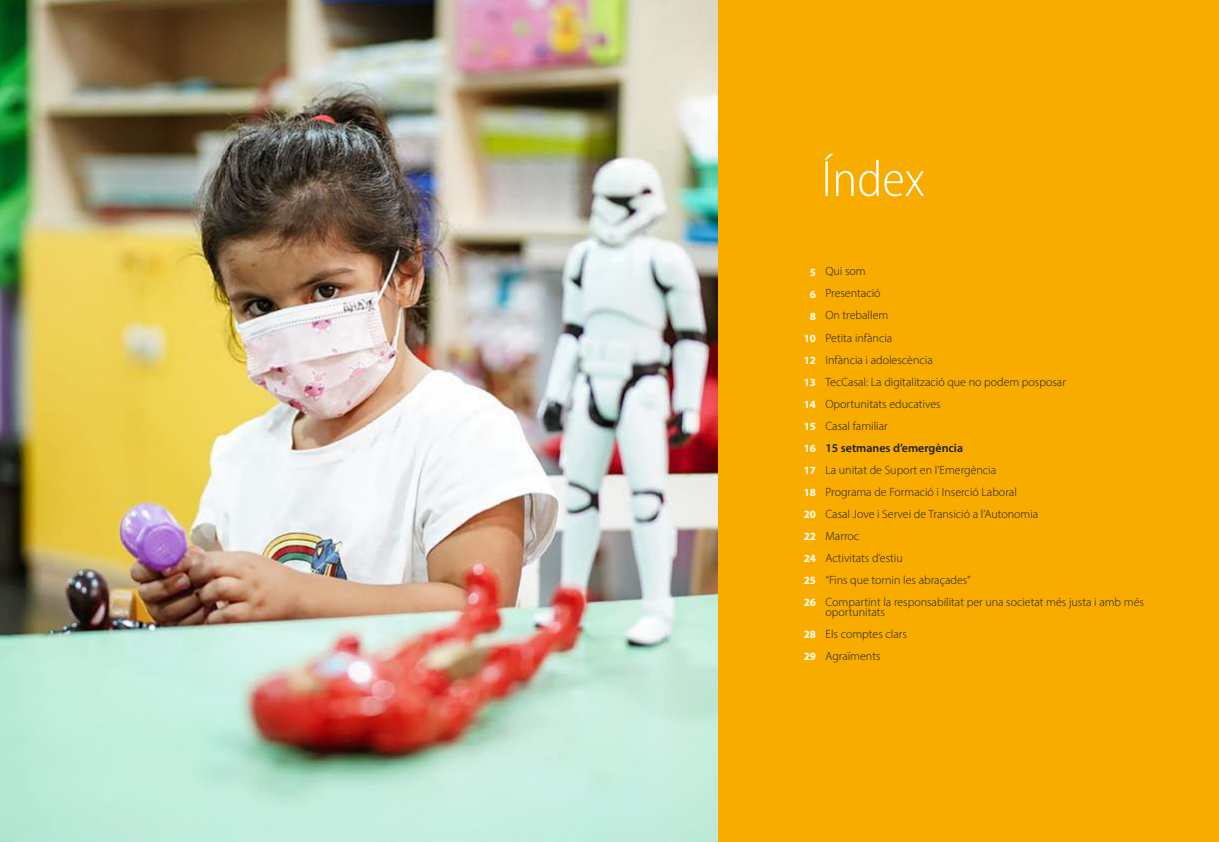
<style>
.page{position:relative;width:1219px;height:842px;background:#f8ac00}
.page>*{position:absolute;margin:0;border:0;box-sizing:border-box;transform-origin:0 0}
.t1{font:300 semi-condensed 51.2px "Myriad Pro";color:#fff}
.t2{font:300 12px/22px "Myriad Pro";color:#1c1c1b}
.t3{font:600 12px "Myriad Pro";color:#1c1c1b}
.t4{font:700 11px/22px "Myriad Pro";color:#fff;text-align:center}
</style>
<div class="page">
<img style="left:0;top:0;width:717px;height:842px">
<h1 class="t1" style="left:822px;top:154px;width:105px">Índex</h1>
<p class="t4" style="left:804px;top:262px;width:14px">5<br>6<br>8<br>10<br>12<br>13<br>14<br>15<br>16<br>17<br>18<br>20<br>22<br>24<br>25<br>26</p>
<p class="t4" style="left:804px;top:624px;width:14px;text-align:left">28<br>29</p>
<p class="t2" style="left:825px;top:261px;width:242px">Qui som<br>Presentació<br>On treballem<br>Petita infància<br>Infància i adolescència<br>TecCasal: La digitalització que no podem posposar<br>Oportunitats educatives<br>Casal familiar</p>
<p class="t3" style="left:825px;top:443px;width:139px">15 setmanes d’emergència</p>
<p class="t2" style="left:825px;top:459px;width:320px">La unitat de Suport en l’Emergència<br>Programa de Formació i Inserció Laboral<br>Casal Jove i Servei de Transició a l’Autonomia<br>Marroc<br>Activitats d’estiu<br>“Fins que tornin les abraçades”<br>Compartint la responsabilitat per una societat més justa i amb més</p>
<p class="t2" style="left:825px;top:601px;width:83px">oportunitats<br>Els comptes clars<br>Agraïments</p>
</div>
